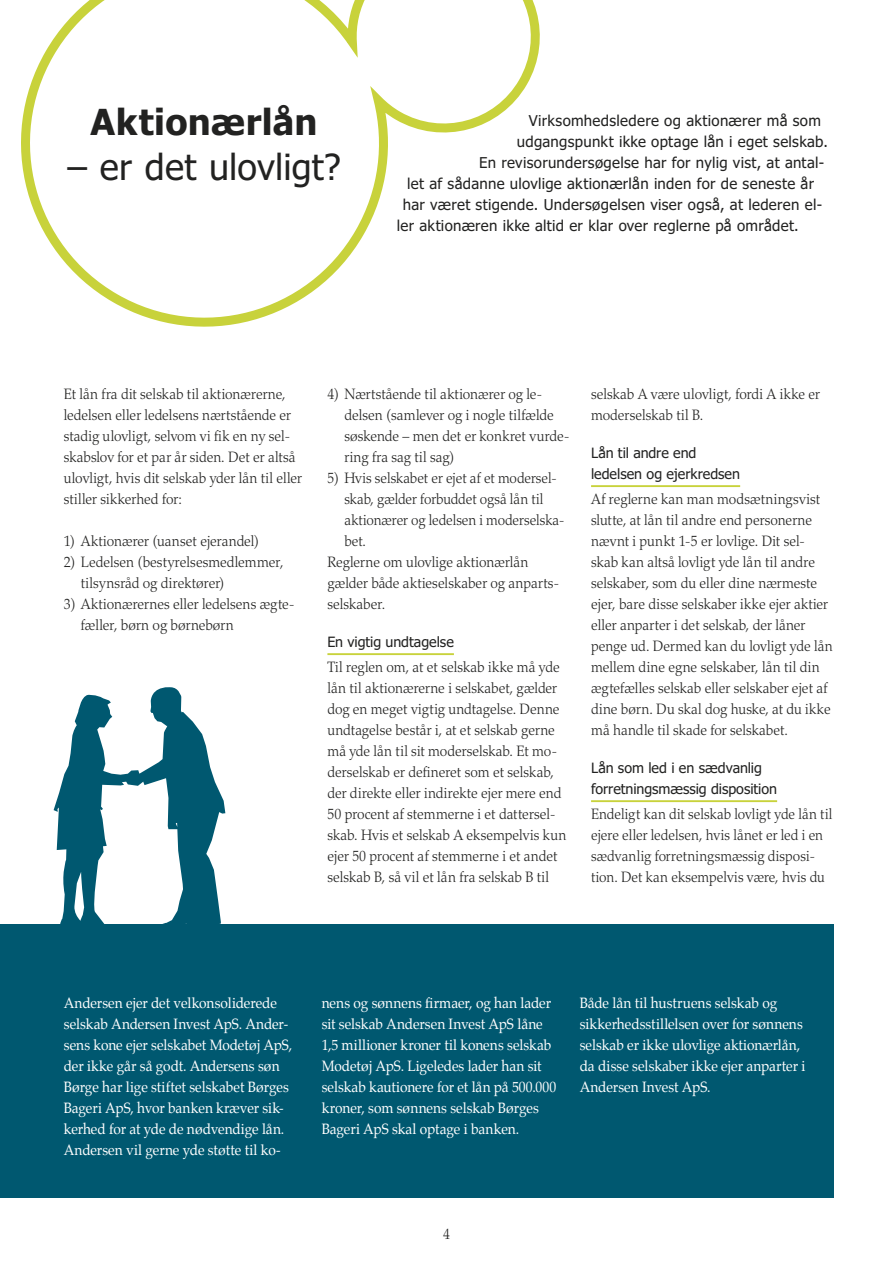
<style>
.page{position:relative;width:893px;height:1263px;background:#fff}
.page>*{position:absolute;margin:0;border:0;box-sizing:border-box;transform-origin:0 0}
.t1{font:36px "Tahoma";letter-spacing:.005em;color:#222221}
.t2{font:700 36px "Tahoma";letter-spacing:.01em;color:#222221}
.t3{font:300 15px/21px "Palatino";color:#222221;scale:.93 1}
.t4{font:15px "Tahoma";letter-spacing:.02em;color:#222221}
.t5{font:300 15px/21px "Palatino";color:#222221;scale:.92 1}
.t6{font:14.7px/21px "Palatino";letter-spacing:-.005em;color:#fff;scale:.93 1}
.t7{font:14.25px/21px "Tahoma";letter-spacing:-.005em;color:#222221}
</style>
<div class="page">
<hr style="left:591px;top:485px;width:149px;height:2px;background:#c8d23b">
<hr style="left:591px;top:800px;width:186px;height:2px;background:#c8d23b">
<hr style="left:327px;top:653px;width:127px;height:2px;background:#c8d23b">
<div style="left:0;top:924px;width:833px;height:273px;background:#005870"></div>
<svg style="left:21px;top:0;width:519px;height:327px"></svg>
<svg style="left:54px;top:687px;width:171px;height:237px"></svg>
<h1 class="t2" style="left:91px;top:97px;width:229px">Aktionærlån</h1>
<h1 class="t1" style="left:67px;top:143px;width:275px">– er det ulovligt?</h1>
<p class="t4" style="left:529px;top:110px;width:294px">Virksomhedsledere og aktionærer må som</p>
<p class="t4" style="left:517px;top:131px;width:313px">udgangspunkt ikke optage lån i eget selskab.</p>
<p class="t4" style="left:479px;top:152px;width:346px">En revisorundersøgelse har for nylig vist, at antal-</p>
<p class="t4" style="left:407px;top:173px;width:408px">let af sådanne ulovlige aktionærlån inden for de seneste år</p>
<p class="t4" style="left:403px;top:194px;width:421px">har været stigende. Undersøgelsen viser også, at lederen el-</p>
<p class="t4" style="left:397px;top:215px;width:404px">ler aktionæren ikke altid er klar over reglerne på området.</p>
<p class="t3" style="left:64px;top:384px;width:258px">Et lån fra dit selskab til aktionærerne, ledelsen eller ledelsens nærtstående er stadig ulovligt, selvom vi fik en ny sel&shy;skabslov for et par år siden. Det er altså ulovligt, hvis dit selskab yder lån til eller stiller sikkerhed for:</p>
<p class="t3" style="left:64px;top:531px;width:212px">1) Aktionærer (uanset ejerandel)</p>
<p class="t3" style="left:81px;top:552px;width:219px;text-indent:-17px">2) Ledelsen (bestyrelsesmedlemmer, tilsynsråd og direktører)</p>
<p class="t3" style="left:81px;top:594px;width:232px;text-indent:-17px">3) Aktionærernes eller ledelsens ægte&shy;fæller, børn og børnebørn</p>
<p class="t3" style="left:344px;top:384px;width:244px;text-indent:-17px">4) Nærtstående til aktionærer og le&shy;delsen (samlever og i nogle tilfælde søskende – men det er konkret vurde&shy;ring fra sag til sag)</p>
<p class="t5" style="left:327px;top:468px;width:251px">5) Hvis selskabet er ejet af et modersel-</p>
<p class="t5" style="left:344px;top:489px;width:218px">skab, gælder forbuddet også lån til</p>
<p class="t5" style="left:344px;top:510px;width:241px">aktionærer og ledelsen i moderselska-</p>
<p class="t5" style="left:344px;top:531px;width:25px">bet.</p>
<p class="t3" style="left:327px;top:552px;width:218px">Reglerne om ulovlige aktionærlån</p>
<p class="t3" style="left:327px;top:573px;width:251px">gælder både aktieselskaber og anparts-</p>
<p class="t3" style="left:327px;top:594px;width:64px">selskaber.</p>
<p class="t7" style="left:327px;top:630px;width:128px">En vigtig undtagelse</p>
<p class="t3" style="left:327px;top:657px;width:258px">Til reglen om, at et selskab ikke må yde lån til aktionærerne i selskabet, gælder dog en meget vigtig undtagelse. Denne undtagelse består i, at et selskab gerne må yde lån til sit moderselskab. Et mo&shy;derselskab er defineret som et selskab, der direkte eller indirekte ejer mere end 50 procent af stemmerne i et dattersel&shy;skab. Hvis et selskab A eksempelvis kun ejer 50 procent af stemmerne i et andet selskab B, så vil et lån fra selskab B til</p>
<p class="t3" style="left:591px;top:384px;width:248px">selskab A være ulovligt, fordi A ikke er moderselskab til B.</p>
<p class="t7" style="left:591px;top:441px;width:150px">Lån til andre end ledelsen og ejerkredsen</p>
<p class="t3" style="left:591px;top:489px;width:261px">Af reglerne kan man modsætningsvist slutte, at lån til andre end personerne nævnt i punkt 1-5 er lovlige. Dit sel&shy;skab kan altså lovligt yde lån til andre selskaber, som du eller dine nærmeste ejer, bare disse selskaber ikke ejer aktier eller anparter i det selskab, der låner penge ud. Dermed kan du lovligt yde lån mellem dine egne selskaber, lån til din ægtefælles selskab eller selskaber ejet af dine børn. Du skal dog huske, at du ikke må handle til skade for selskabet.</p>
<p class="t7" style="left:591px;top:756px;width:187px">Lån som led i en sædvanlig forretningsmæssig disposition</p>
<p class="t5" style="left:591px;top:804px;width:264px">Endeligt kan dit selskab lovligt yde lån til ejere eller ledelsen, hvis lånet er led i en sædvanlig forretningsmæssig disposi&shy;tion. Det kan eksempelvis være, hvis du</p>
<p class="t6" style="left:64px;top:992px;width:247px">Andersen ejer det velkonsoliderede selskab Andersen Invest ApS. Ander&shy;sens kone ejer selskabet Modetøj ApS, der ikke går så godt. Andersens søn Børge har lige stiftet selskabet Børges Bageri ApS, hvor banken kræver sik&shy;kerhed for at yde de nødvendige lån.<br>Andersen vil gerne yde støtte til ko-</p>
<p class="t6" style="left:322px;top:992px;width:254px">nens og sønnens firmaer, og han lader sit selskab Andersen Invest ApS låne 1,5 millioner kroner til konens selskab Modetøj ApS. Ligeledes lader han sit selskab kautionere for et lån på 500.000 kroner, som sønnens selskab Børges Bageri ApS skal optage i banken.</p>
<p class="t6" style="left:580px;top:993px;width:244px">Både lån til hustruens selskab og sikkerhedsstillelsen over for sønnens selskab er ikke ulovlige aktionærlån, da disse selskaber ikke ejer anparter i Andersen Invest ApS.</p>
<p class="t3" style="left:443px;top:1224px;width:9px">4</p>
</div>
